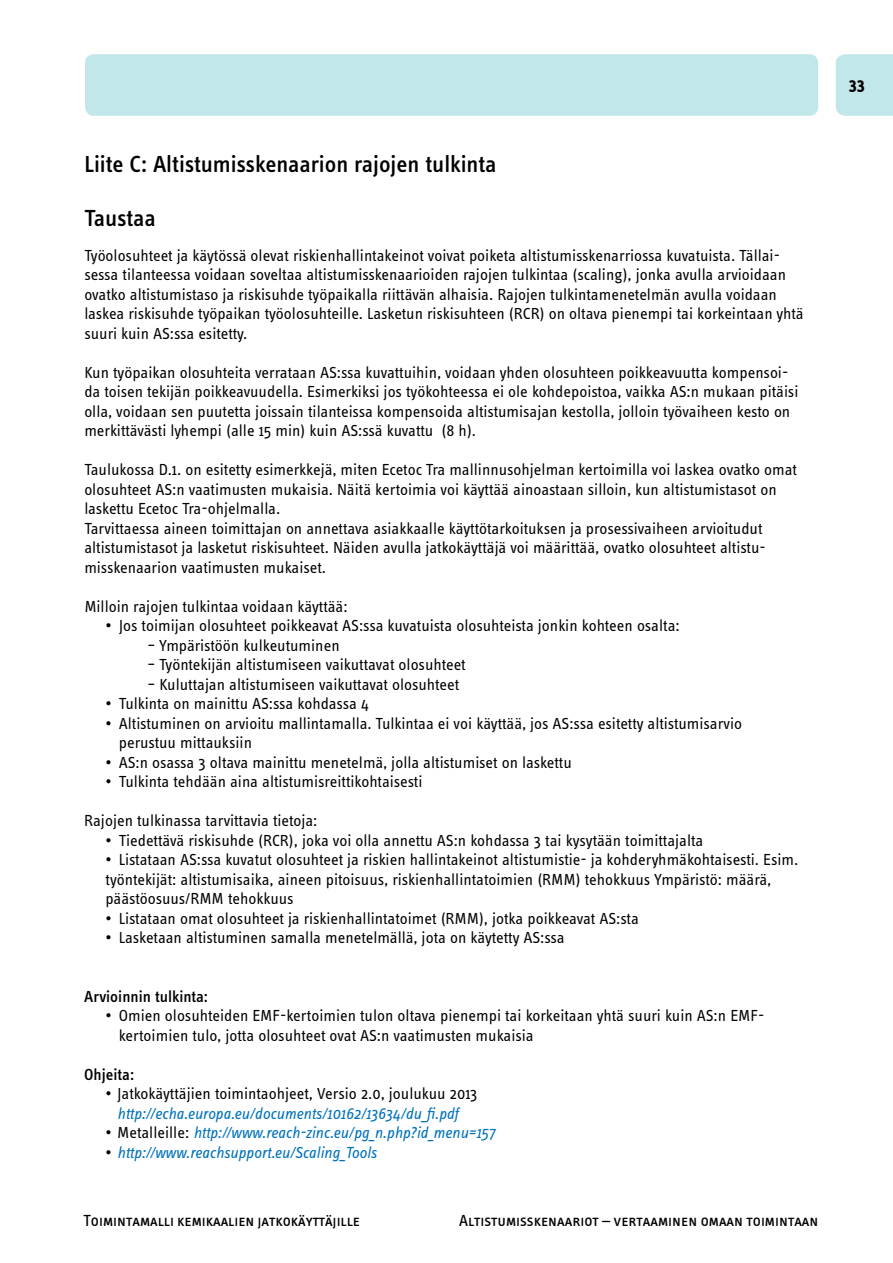
<style>
.page{position:relative;width:893px;height:1263px;background:#fff}
.page>*{position:absolute;margin:0;border:0;box-sizing:border-box;transform-origin:0 0}
.t1{font:500 24px "Info Text OT";letter-spacing:-.005em;color:#000}
.t2{font:19.35px "Info Text Bold Caps";color:#000}
.t3{font:16.5px/19.5px "Info Text OT";color:#000}
.t4{font:italic 16.5px "Info Text OT";color:#0072bc}
.t5{font:16.5px "Info Text Book Caps";color:#000}
.t6{font:500 16.5px "Info Text OT";color:#000}
.s1{font-style:normal;color:#000}
</style>
<div class="page">
<div style="left:836px;top:54px;width:57px;height:62px;background:#c2e7ea"></div>
<div style="left:85px;top:54px;width:733px;height:62px;background:#c2e7ea;border-radius:9px"></div>
<h1 class="t1" style="left:84px;top:150px;width:414px">Liite C: Altistumisskenaarion rajojen tulkinta</h1>
<h1 class="t1" style="left:84px;top:204px;width:73px">Taustaa</h1>
<p class="t3" style="left:84px;top:245px;width:721px">Työolosuhteet ja käytössä olevat riskienhallintakeinot voivat poiketa altistumisskenarriossa kuvatuista. Tällai&shy;sessa tilanteessa voidaan soveltaa altistumisskenaarioiden rajojen tulkintaa (scaling), jonka avulla arvioidaan ovatko altistumistaso ja riskisuhde työpaikalla riittävän alhaisia. Rajojen tulkintamenetelmän avulla voidaan laskea riskisuhde työpaikan työolosuhteille. Lasketun riskisuhteen (RCR) on oltava pienempi tai korkeintaan yhtä suuri kuin AS:ssa esitetty.</p>
<p class="t3" style="left:84px;top:362px;width:716px">Kun työpaikan olosuhteita verrataan AS:ssa kuvattuihin, voidaan yhden olosuhteen poikkeavuutta kompensoi&shy;da toisen tekijän poikkeavuudella. Esimerkiksi jos työkohteessa ei ole kohdepoistoa, vaikka AS:n mukaan pitäisi olla, voidaan sen puutetta joissain tilanteissa kompensoida altistumisajan kestolla, jolloin työvaiheen kesto on merkittävästi lyhempi (alle 15 min) kuin AS:ssä kuvattu (8 h).</p>
<p class="t3" style="left:84px;top:459px;width:714px">Taulukossa D.1. on esitetty esimerkkejä, miten Ecetoc Tra mallinnusohjelman kertoimilla voi laskea ovatko omat olosuhteet AS:n vaatimusten mukaisia. Näitä kertoimia voi käyttää ainoastaan silloin, kun altistumistasot on laskettu Ecetoc Tra-ohjelmalla.<br>Tarvittaessa aineen toimittajan on annettava asiakkaalle käyttötarkoituksen ja prosessivaiheen arvioitudut altistumistasot ja lasketut riskisuhteet. Näiden avulla jatkokäyttäjä voi määrittää, ovatko olosuhteet altistu&shy;misskenaarion vaatimusten mukaiset.</p>
<p class="t3" style="left:84px;top:596px;width:265px">Milloin rajojen tulkintaa voidaan käyttää:</p>
<p class="t3" style="left:106px;top:615px;width:576px">• Jos toimijan olosuhteet poikkeavat AS:ssa kuvatuista olosuhteista jonkin kohteen osalta:</p>
<p class="t3" style="left:147px;top:635px;width:194px">– Ympäristöön kulkeutuminen</p>
<p class="t3" style="left:147px;top:654px;width:320px">– Työntekijän altistumiseen vaikuttavat olosuhteet</p>
<p class="t3" style="left:147px;top:674px;width:313px">– Kuluttajan altistumiseen vaikuttavat olosuhteet</p>
<p class="t3" style="left:106px;top:693px;width:265px">• Tulkinta on mainittu AS:ssa kohdassa 4</p>
<p class="t3" style="left:119px;top:713px;width:625px;text-indent:-13px">• Altistuminen on arvioitu mallintamalla. Tulkintaa ei voi käyttää, jos AS:ssa esitetty altistumisarvio perustuu mittauksiin</p>
<p class="t3" style="left:106px;top:752px;width:468px">• AS:n osassa 3 oltava mainittu menetelmä, jolla altistumiset on laskettu</p>
<p class="t3" style="left:106px;top:771px;width:318px">• Tulkinta tehdään aina altistumisreittikohtaisesti</p>
<p class="t3" style="left:84px;top:810px;width:235px">Rajojen tulkinassa tarvittavia tietoja:</p>
<p class="t3" style="left:106px;top:830px;width:599px">• Tiedettävä riskisuhde (RCR), joka voi olla annettu AS:n kohdassa 3 tai kysytään toimittajalta</p>
<p class="t3" style="left:106px;top:849px;width:694px">• Listataan AS:ssa kuvatut olosuhteet ja riskien hallintakeinot altistumistie- ja kohderyhmäkohtaisesti. Esim. työntekijät: altistumisaika, aineen pitoisuus, riskienhallintatoimien (RMM) tehokkuus Ympäristö: määrä, päästöosuus/RMM tehokkuus</p>
<p class="t3" style="left:106px;top:908px;width:535px">• Listataan omat olosuhteet ja riskienhallintatoimet (RMM), jotka poikkeavat AS:sta</p>
<p class="t3" style="left:106px;top:928px;width:461px">• Lasketaan altistuminen samalla menetelmällä, jota on käytetty AS:ssa</p>
<p class="t6" style="left:84px;top:986px;width:125px">Arvioinnin tulkinta:</p>
<p class="t3" style="left:119px;top:1005px;width:647px;text-indent:-13px">• Omien olosuhteiden EMF-kertoimien tulon oltava pienempi tai korkeitaan yhtä suuri kuin AS:n EMF&shy;kertoimien tulo, jotta olosuhteet ovat AS:n vaatimusten mukaisia</p>
<p class="t6" style="left:84px;top:1064px;width:52px">Ohjeita:</p>
<p class="t3" style="left:106px;top:1084px;width:373px">• Jatkokäyttäjien toimintaohjeet, Versio 2.0, joulukuu 2013</p>
<p class="t4" style="left:117px;top:1103px;width:342px">http://echa.europa.eu/documents/10162/13634/du_fi.pdf</p>
<p class="t4" style="left:106px;top:1123px;width:391px"><span class="s1">• Metalleille:</span> http://www.reach-zinc.eu/pg_n.php?id_menu=157</p>
<p class="t4" style="left:106px;top:1142px;width:273px"><span class="s1">•</span> http://www.reachsupport.eu/Scaling_Tools</p>
<p class="t5" style="left:84px;top:1211px;width:278px">Toimintamalli kemikaalien jatkokäyttäjille</p>
<p class="t5" style="left:459px;top:1211px;width:361px">Altistumisskenaariot – vertaaminen omaan toimintaan</p>
<p class="t2" style="left:848px;top:74px;width:18px">33</p>
</div>
